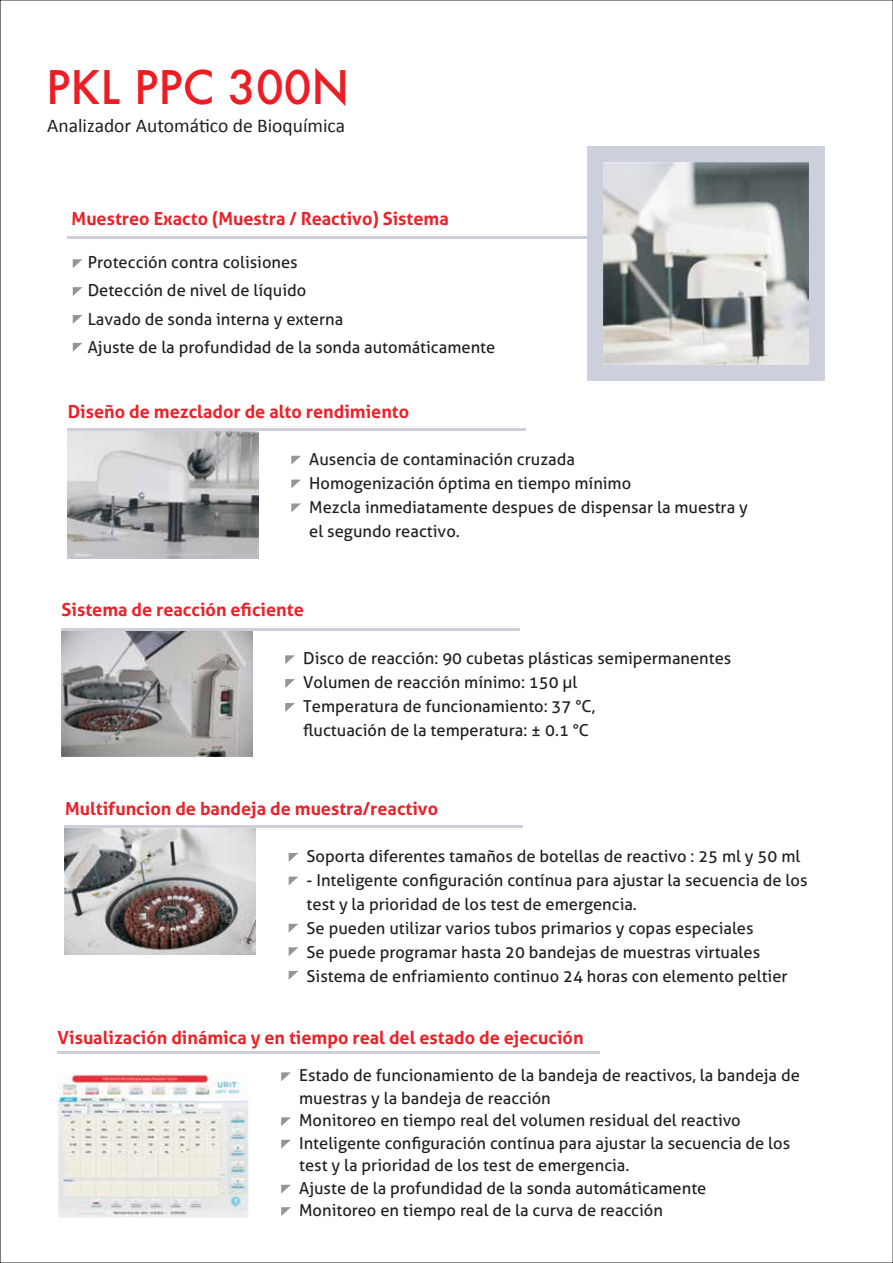
<style>
.page{position:relative;width:893px;height:1263px;background:#fff}
.page>*{position:absolute;margin:0;border:0;box-sizing:border-box;transform-origin:0 0}
.t1{font:500 45px "Futura";color:#ed1d24}
.t2{font:19.5px "Calibri";color:#231f20}
.t3{font:700 18px "Aller";color:#eb222a}
.t4{font:16.5px/24px "Aller";color:#231f20}
</style>
<div class="page">
<img style="left:61px;top:630px;width:192px;height:127px">
<hr style="left:61px;top:628px;width:459px;height:2px;background:#cbd0dc">
<svg style="left:285px;top:655px;width:10px;height:9px"></svg>
<svg style="left:285px;top:679px;width:10px;height:9px"></svg>
<svg style="left:285px;top:703px;width:10px;height:9px"></svg>
<img style="left:65px;top:828px;width:191px;height:127px">
<hr style="left:65px;top:826px;width:458px;height:2px;background:#cbd0dc">
<svg style="left:289px;top:853px;width:9px;height:9px"></svg>
<svg style="left:289px;top:876px;width:9px;height:9px"></svg>
<svg style="left:289px;top:924px;width:9px;height:8px"></svg>
<svg style="left:289px;top:947px;width:9px;height:9px"></svg>
<svg style="left:289px;top:971px;width:9px;height:9px"></svg>
<img style="left:57px;top:1073px;width:192px;height:144px">
<hr style="left:57px;top:1051px;width:543px;height:2px;background:#cbd0dc">
<svg style="left:281px;top:1072px;width:10px;height:9px"></svg>
<svg style="left:281px;top:1117px;width:10px;height:9px"></svg>
<svg style="left:281px;top:1140px;width:10px;height:9px"></svg>
<svg style="left:281px;top:1185px;width:10px;height:8px"></svg>
<svg style="left:281px;top:1207px;width:10px;height:9px"></svg>
<div style="left:587px;top:146px;width:238px;height:235px;background:#cbd0dc"></div>
<img style="left:604px;top:163px;width:204px;height:201px">
<hr style="left:67px;top:236px;width:524px;height:2px;background:#cbd0dc">
<svg style="left:73px;top:259px;width:10px;height:9px"></svg>
<svg style="left:73px;top:287px;width:10px;height:9px"></svg>
<svg style="left:73px;top:315px;width:10px;height:9px"></svg>
<svg style="left:73px;top:343px;width:9px;height:9px"></svg>
<img style="left:67px;top:431px;width:192px;height:127px">
<svg style="left:291px;top:456px;width:10px;height:9px"></svg>
<svg style="left:291px;top:479px;width:10px;height:9px"></svg>
<svg style="left:291px;top:503px;width:10px;height:9px"></svg>
<hr style="left:67px;top:428px;width:459px;height:3px;background:#cbd0dc">
<h1 class="t1" style="left:46px;top:56px;width:305px">PKL PPC 300N</h1>
<p class="t2" style="left:47px;top:114px;width:299px">Analizador Automático de Bioquímica</p>
<p class="t3" style="left:72px;top:207px;width:379px">Muestreo Exacto (Muestra / Reactivo) Sistema</p>
<p class="t4" style="left:88px;top:247px;width:409px;line-height:28.5px">Protección contra colisiones<br>Detección de nivel de líquido<br>Lavado de sonda interna y externa<br>Ajuste de la profundidad de la sonda automáticamente</p>
<p class="t3" style="left:68px;top:400px;width:343px">Diseño de mezclador de alto rendimiento</p>
<p class="t4" style="left:309px;top:447px;width:440px">Ausencia de contaminación cruzada<br>Homogenización óptima en tiempo mínimo<br>Mezcla inmediatamente despues de dispensar la muestra y el segundo reactivo.</p>
<p class="t3" style="left:62px;top:599px;width:244px">Sistema de reacción eficiente</p>
<p class="t4" style="left:303px;top:646px;width:430px">Disco de reacción: 90 cubetas plásticas semipermanentes Volumen de reacción mínimo: 150 µl<br>Temperatura de funcionamiento: 37 °C,<br>fluctuación de la temperatura: ± 0.1 °C</p>
<p class="t3" style="left:65px;top:798px;width:375px">Multifuncion de bandeja de muestra/reactivo</p>
<p class="t4" style="left:307px;top:844px;width:495px">Soporta diferentes tamaños de botellas de reactivo : 25 ml y 50 ml</p>
<p class="t4" style="left:307px;top:868px;width:502px">- Inteligente configuración contínua para ajustar la secuencia de los test y la prioridad de los test de emergencia.<br>Se pueden utilizar varios tubos primarios y copas especiales<br>Se puede programar hasta 20 bandejas de muestras virtuales Sistema de enfriamiento continuo 24 horas con elemento peltier</p>
<p class="t3" style="left:58px;top:1027px;width:527px">Visualización dinámica y en tiempo real del estado de ejecución</p>
<p class="t4" style="left:299px;top:1064px;width:502px;line-height:22.5px">Estado de funcionamiento de la bandeja de reactivos, la bandeja de muestras y la bandeja de reacción<br>Monitoreo en tiempo real del volumen residual del reactivo Inteligente configuración contínua para ajustar la secuencia de los test y la prioridad de los test de emergencia.<br>Ajuste de la profundidad de la sonda automáticamente<br>Monitoreo en tiempo real de la curva de reacción</p>
</div>
